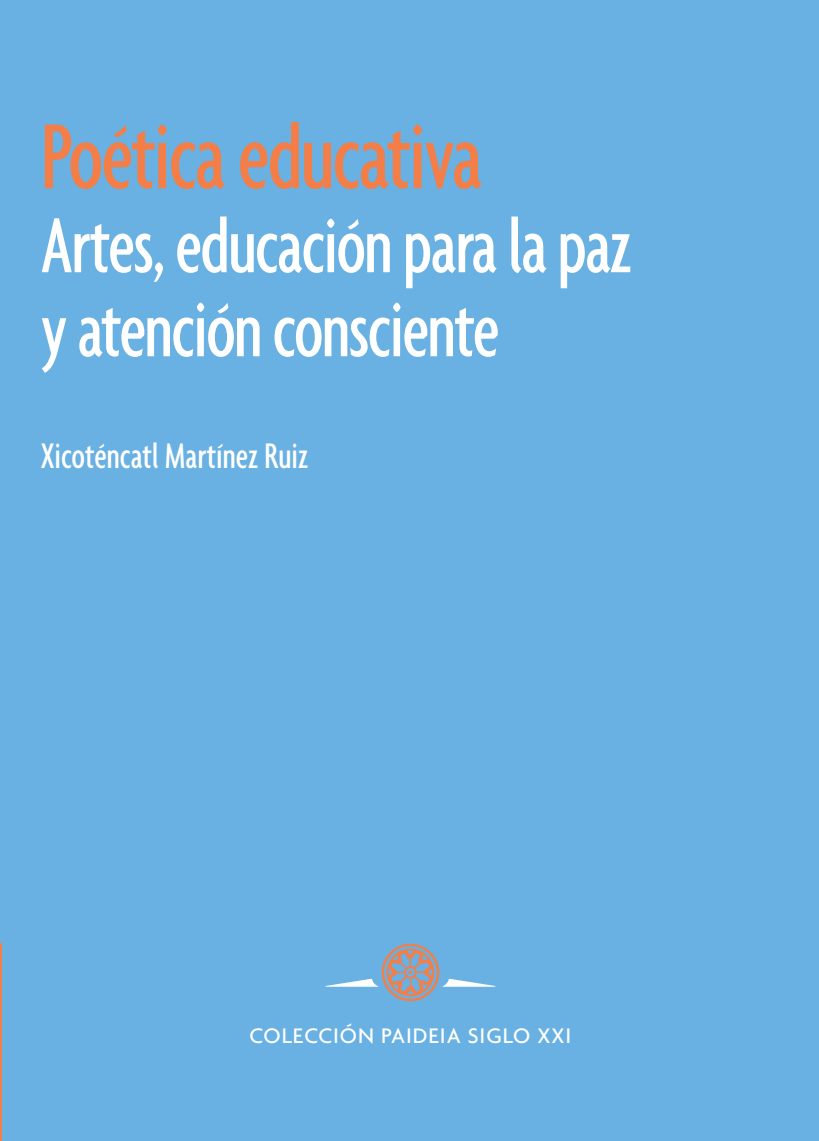
<style>
.page{position:relative;width:819px;height:1141px;background:#fff}
.page>*{position:absolute;margin:0;border:0;box-sizing:border-box;transform-origin:0 0}
.t1{font:500 extra-condensed 99.75px "Agenda";letter-spacing:-.02em;color:#f47e47}
.t2{font:500 extra-condensed 84px/84px "Agenda";letter-spacing:-.02em;color:#fff}
.t3{font:84px "Woodtype Ornaments Std";color:#fff}
.t4{font:500 extra-condensed 38.5px "Agenda";color:#fff}
.t5{font:500 22.75px "Agenda";letter-spacing:.04em;color:#fff}
.s1{color:#f47e47}
</style>
<div class="page">
<div style="left:1px;top:0;width:817px;height:1141px;background:#69b1e2"></div>
<hr style="left:0;top:943px;width:2px;height:198px;background:#f47e47">
<svg style="left:0;top:0;width:1px;height:943px"></svg>
<svg style="left:818px;top:0;width:1px;height:1141px"></svg>
<p class="t1" style="left:41px;top:101px;width:443px">Poética educativa</p>
<p class="t2" style="left:41px;top:202px;width:592px">Artes, educación para la paz y atención consciente</p>
<p class="t4" style="left:41px;top:435px;width:269px">Xicoténcatl Martínez Ruiz</p>
<p class="t3" style="left:325px;top:938px;width:172px">•<span class="s1">•</span>•</p>
<p class="t5" style="left:249px;top:1022px;width:323px">COLECCIÓN PAIDEIA SIGLO XXI</p>
</div>
